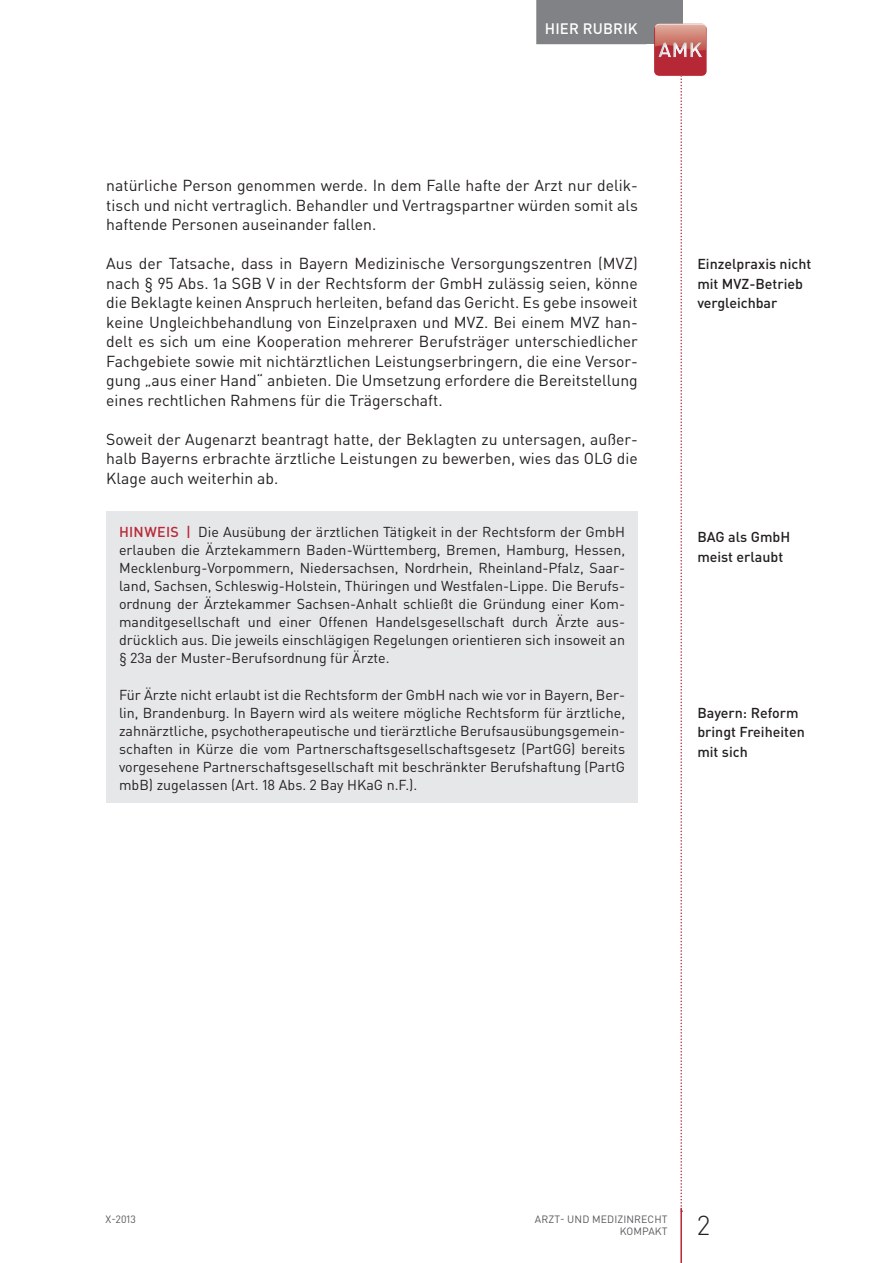
<style>
.page{position:relative;width:893px;height:1263px;background:#fff}
.page>*{position:absolute;margin:0;border:0;box-sizing:border-box;transform-origin:0 0}
.t1{font:300 27px "DIN Pro";color:#231f20}
.g0__Grundtext{font:15.75px/19.5px "DIN Pro";color:#231f20;text-align:justify}
.t2{font:500 15px "DIN Pro";letter-spacing:.015em;color:#fff}
.kg0__Kasten__Grundte{font:14.25px/18px "DIN Pro";color:#231f20;text-align:justify}
.t3{font:500 14.25px/19.5px "DIN Pro";color:#231f20}
.t4{font:10.5px/12.8px "DIN Pro";letter-spacing:.01em;color:#57585a;text-align:right}
.s1{font-weight:500;color:#b72837}
</style>
<div class="page">
<div style="left:638px;top:0;width:44px;height:44px;background:#808285"></div>
<hr style="left:680px;top:1208px;width:2px;height:55px;background:#b72837">
<div style="left:536px;top:0;width:110px;height:44px;background:#808285"></div>
<img style="left:654px;top:24px;width:53px;height:52px">
<svg style="left:658px;top:0;width:44px;height:1212px"></svg>
<div style="left:655px;top:41px;width:48px;height:17px;background:#231f20;opacity:.3"></div>
<div style="left:106px;top:512px;width:532px;height:291px;background:#e6e7e9"></div>
<p class="t2" style="left:545px;top:18px;width:94px">hier Rubrik</p>
<p class="g0__Grundtext" style="left:106px;top:175px;width:533px">natürliche Person genommen werde. In dem Falle hafte der Arzt nur delik&shy;tisch und nicht vertraglich. Behandler und Vertragspartner würden somit als haftende Personen auseinander fallen.</p>
<p class="g0__Grundtext" style="left:106px;top:253px;width:533px">Aus der Tatsache, dass in Bayern Medizinische Versorgungszentren (MVZ) nach § 95 Abs. 1a SGB V in der Rechtsform der GmbH zulässig seien, könne die Beklagte keinen Anspruch herleiten, befand das Gericht. Es gebe insoweit keine Ungleichbehandlung von Einzelpraxen und MVZ. Bei einem MVZ han&shy;delt es sich um eine Kooperation mehrerer Berufsträger unterschiedlicher Fachgebiete sowie mit nichtärztlichen Leistungserbringern, die eine Versor&shy;gung „aus einer Hand“ anbieten. Die Umsetzung erfordere die Bereitstellung eines rechtlichen Rahmens für die Trägerschaft.</p>
<p class="g0__Grundtext" style="left:106px;top:429px;width:533px">Soweit der Augenarzt beantragt hatte, der Beklagten zu untersagen, außer&shy;halb Bayerns erbrachte ärztliche Leistungen zu bewerben, wies das OLG die Klage auch weiterhin ab.</p>
<p class="kg0__Kasten__Grundte" style="left:119px;top:522px;width:508px"><span class="s1">HI NWEIS |</span> Die Ausübung der ärztlichen Tätigkeit in der Rechtsform der GmbH erlauben die Ärztekammern Baden-Württemberg, Bremen, Hamburg, Hessen, Mecklenburg-Vorpommern, Niedersachsen, Nordrhein, Rheinland-Pfalz, Saar&shy;land, Sachsen, Schleswig-Holstein, Thüringen und Westfalen-Lippe. Die Berufs&shy;ordnung der Ärztekammer Sachsen-Anhalt schließt die Gründung einer Kom&shy;manditgesellschaft und einer Offenen Handelsgesellschaft durch Ärzte aus&shy;drücklich aus. Die jeweils einschlägigen Regelungen orientieren sich insoweit an § 23a der Muster-Berufsordnung für Ärzte.</p>
<p class="kg0__Kasten__Grundte" style="left:119px;top:685px;width:508px">Für Ärzte nicht erlaubt ist die Rechtsform der GmbH nach wie vor in Bayern, Ber&shy;lin, Brandenburg. In Bayern wird als weitere mögliche Rechtsform für ärztliche, zahnärztliche, psychotherapeutische und tierärztliche Berufsausübungsgemein&shy;schaften in Kürze die vom Partnerschaftsgesellschaftsgesetz (PartGG) bereits vorgesehene Partnerschaftsgesellschaft mit beschränkter Berufshaftung (PartG mbB) zugelassen (Art. 18 Abs. 2 Bay HKaG n.F.).</p>
<p class="t3" style="left:697px;top:254px;width:115px">Einzelpraxis nicht mit MVZ-Betrieb vergleichbar</p>
<p class="t3" style="left:697px;top:527px;width:92px">BAG als GmbH meist erlaubt</p>
<p class="t3" style="left:697px;top:702px;width:109px">Bayern: Reform bringt Freiheiten mit sich</p>
<p class="t4" style="left:106px;top:1212px;width:32px">X-2013</p>
<p class="t4" style="left:535px;top:1212px;width:134px">ARZT- UND MEDIZINRECHT<br>KOMPAKT</p>
<h1 class="t1" style="left:697px;top:1207px;width:14px">2</h1>
</div>
